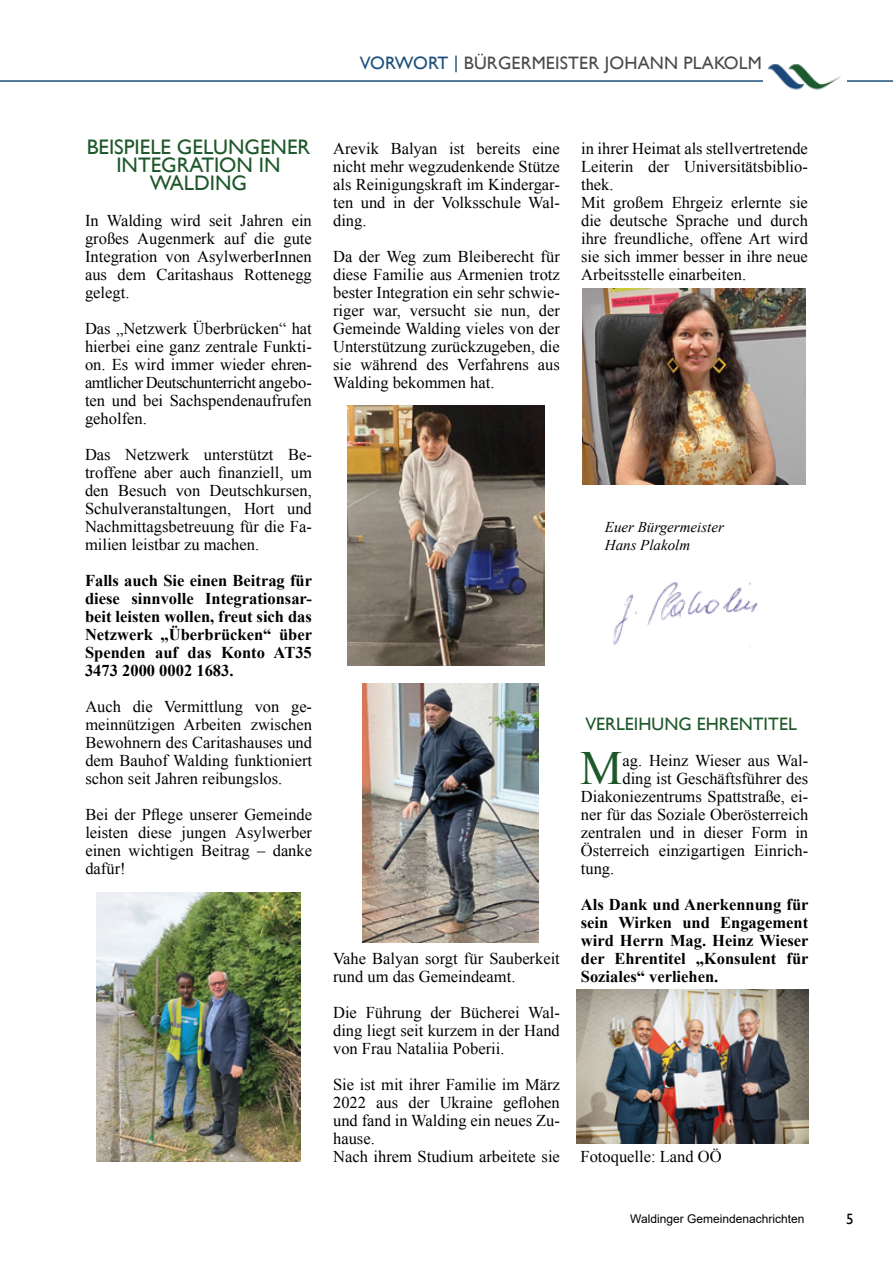
<style>
.page{position:relative;width:893px;height:1263px;background:#fff}
.page>*{position:absolute;margin:0;border:0;box-sizing:border-box;transform-origin:0 0}
.t1{font:47.7px "Times New Roman";color:#1e582a}
.t2{font:21px/18px "Gill Sans";color:#1e582a;text-align:center}
.t3{font:18px "Gill Sans";letter-spacing:.01em;color:#4a4a49}
.t4{font:18px "Gill Sans";color:#1e582a}
.t5{font:16.5px/18px "Times New Roman";color:#000;text-align:justify}
.t6{font:700 16.5px/18px "Times New Roman";color:#000;text-align:justify}
.t7{font:italic 15px/18px "Times New Roman";color:#000}
.t8{font:15px "Gill Sans";color:#000}
.t9{font:12px "Arial";color:#000}
.s1{color:#1b4e7a}
</style>
<div class="page">
<hr style="left:0;top:80px;width:893px;height:2px;background:#1b4e7a">
<div style="left:763px;top:50px;width:83px;height:60px;background:#fff"></div>
<img style="left:768px;top:64px;width:73px;height:26px">
<img style="left:613px;top:582px;width:145px;height:65px">
<img style="left:97px;top:892px;width:203px;height:270px">
<img style="left:348px;top:406px;width:196px;height:259px">
<img style="left:363px;top:683px;width:175px;height:259px">
<img style="left:582px;top:289px;width:224px;height:196px">
<img style="left:576px;top:989px;width:232px;height:155px">
<p class="t3" style="left:360px;top:52px;width:404px"><span class="s1">VORWORT |</span> BÜRGERMEISTER JOHANN PLAKOLM</p>
<p class="t2" style="left:87px;top:138px;width:225px">BEISPIELE GELUNGENER<br>INTEGRATION IN<br>WALDING</p>
<p class="t5" style="left:85px;top:211px;width:228px">In Walding wird seit Jahren ein großes Augenmerk auf die gute Integration von AsylwerberInnen aus dem Caritashaus Rottenegg gelegt.</p>
<p class="t5" style="left:85px;top:319px;width:228px">Das „Netzwerk Überbrücken“ hat hierbei eine ganz zentrale Funkti&shy;on. Es wird immer wieder ehren&shy;amtlicher Deutschunterricht angebo&shy;ten und bei Sachspendenaufrufen geholfen.</p>
<p class="t5" style="left:85px;top:445px;width:228px">Das Netzwerk unterstützt Be&shy;troffene aber auch finanziell, um den Besuch von Deutschkursen, Schulveranstaltungen, Hort und Nachmittagsbetreuung für die Fa&shy;milien leistbar zu machen.</p>
<p class="t6" style="left:85px;top:571px;width:229px">Falls auch Sie einen Beitrag für diese sinnvolle Integrationsar&shy;beit leisten wollen, freut sich das Netzwerk „Überbrücken“ über Spenden auf das Konto AT35<br>3473 2000 0002 1683.</p>
<p class="t5" style="left:85px;top:697px;width:228px">Auch die Vermittlung von ge&shy;meinnützigen Arbeiten zwischen Bewohnern des Caritashauses und dem Bauhof Walding funktioniert schon seit Jahren reibungslos.</p>
<p class="t5" style="left:85px;top:805px;width:228px">Bei der Pflege unserer Gemeinde leisten diese jungen Asylwerber einen wichtigen Beitrag – danke dafür!</p>
<p class="t5" style="left:333px;top:139px;width:228px">Arevik Balyan ist bereits eine nicht mehr wegzudenkende Stütze als Reinigungskraft im Kindergar&shy;ten und in der Volksschule Wal&shy;ding.</p>
<p class="t5" style="left:333px;top:247px;width:228px">Da der Weg zum Bleiberecht für diese Familie aus Armenien trotz bester Integration ein sehr schwie&shy;riger war, versucht sie nun, der Gemeinde Walding vieles von der Unterstützung zurückzugeben, die sie während des Verfahrens aus Walding bekommen hat.</p>
<p class="t5" style="left:333px;top:949px;width:228px">Vahe Balyan sorgt für Sauberkeit rund um das Gemeindeamt.</p>
<p class="t5" style="left:333px;top:1003px;width:228px">Die Führung der Bücherei Wal&shy;ding liegt seit kurzem in der Hand von Frau Nataliia Poberii.</p>
<p class="t5" style="left:333px;top:1075px;width:228px;text-align:left">Sie ist mit ihrer Familie im März<br>2022 aus der Ukraine geflohen und fand in Walding ein neues Zu&shy;hause.<br>Nach ihrem Studium arbeitete sie</p>
<p class="t5" style="left:581px;top:139px;width:228px;text-align:left">in ihrer Heimat als stellvertretende<br>Leiterin der Universitätsbiblio&shy;thek.<br>Mit großem Ehrgeiz erlernte sie die deutsche Sprache und durch ihre freundliche, offene Art wird sie sich immer besser in ihre neue<br>Arbeitsstelle einarbeiten.</p>
<p class="t7" style="left:605px;top:517px;width:121px">Euer Bürgermeister<br>Hans Plakolm</p>
<p class="t4" style="left:585px;top:713px;width:213px">VERLEIHUNG EHRENTITEL</p>
<h1 class="t1" style="left:580px;top:736px;width:44px">M</h1>
<p class="t5" style="left:622px;top:751px;width:187px">ag. Heinz Wieser aus Wal-</p>
<p class="t5" style="left:622px;top:769px;width:187px">ding ist Geschäftsführer des</p>
<p class="t5" style="left:581px;top:787px;width:229px">Diakoniezentrums Spattstraße, ei-</p>
<p class="t5" style="left:581px;top:805px;width:229px">ner für das Soziale Oberösterreich</p>
<p class="t5" style="left:581px;top:823px;width:229px">zentralen und in dieser Form in</p>
<p class="t5" style="left:581px;top:841px;width:229px">Österreich einzigartigen Einrich-</p>
<p class="t5" style="left:581px;top:859px;width:35px">tung.</p>
<p class="t6" style="left:581px;top:895px;width:229px">Als Dank und Anerkennung für sein Wirken und Engagement wird Herrn Mag. Heinz Wieser der Ehrentitel „Konsulent für Soziales“ verliehen.</p>
<p class="t5" style="left:580px;top:1147px;width:143px">Fotoquelle: Land OÖ</p>
<p class="t9" style="left:630px;top:1210px;width:176px">Waldinger Gemeindenachrichten</p>
<p class="t8" style="left:846px;top:1211px;width:9px">5</p>
</div>
